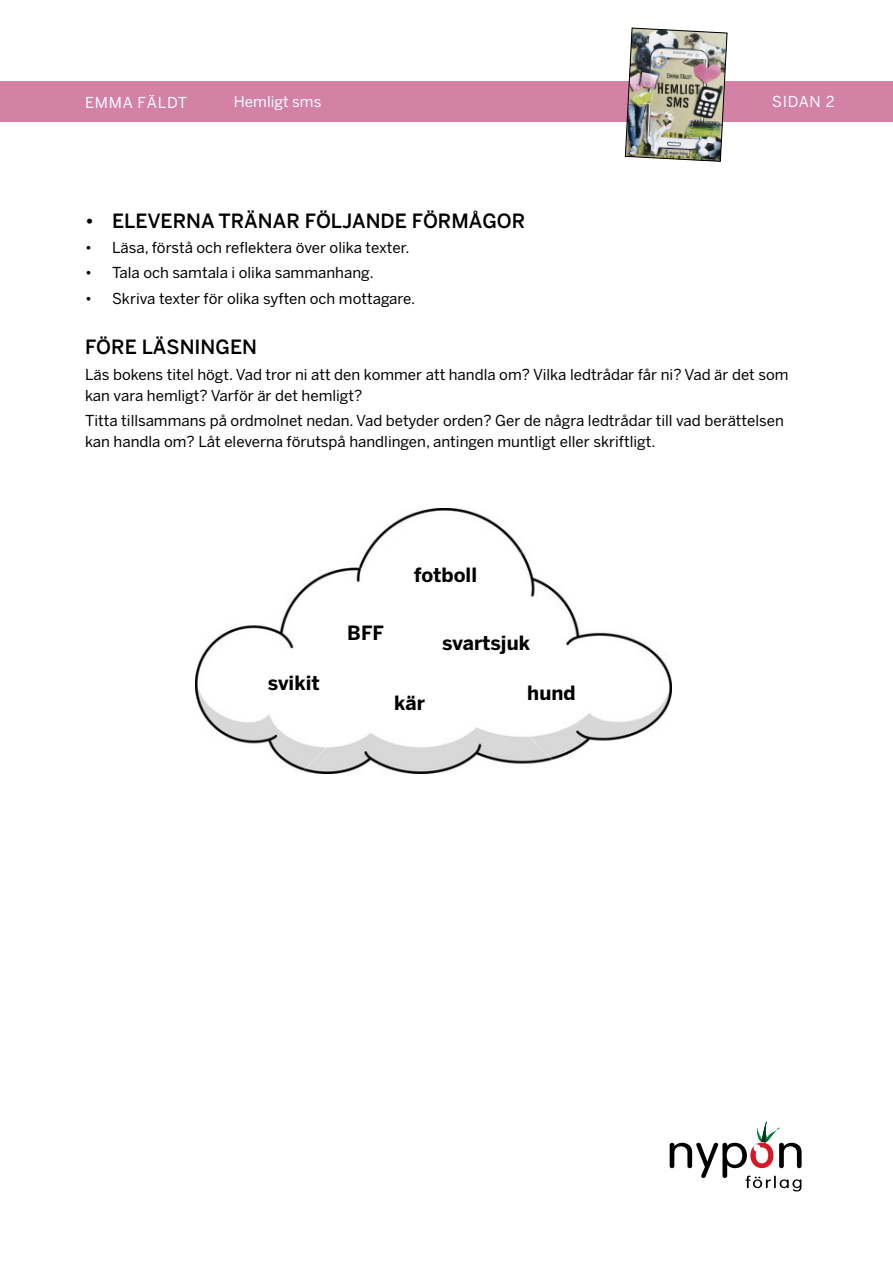
<style>
.page{position:relative;width:893px;height:1263px;background:#fff}
.page>*{position:absolute;margin:0;border:0;box-sizing:border-box;transform-origin:0 0}
.t1{font:500 19.5px "Benton Sans";color:#000}
.t2{font:700 19.5px "Benton Sans";color:#000}
.t3{font:15px/21px "Benton Sans";color:#000}
.t4{font:15px "Benton Sans";letter-spacing:.01em;color:#fff}
.t5{font:15px "Benton Sans";letter-spacing:.05em;color:#fff}
</style>
<div class="page">
<div style="left:0;top:81px;width:893px;height:40px;background:#d381a5"></div>
<svg style="left:670px;top:1121px;width:132px;height:70px"></svg>
<img style="left:625px;top:28px;width:103px;height:134px">
<img style="left:196px;top:508px;width:476px;height:266px">
<p class="t5" style="left:85px;top:94px;width:104px">EMMA FÄLDT</p>
<p class="t4" style="left:234px;top:93px;width:89px">Hemligt sms</p>
<p class="t4" style="left:772px;top:93px;width:64px">SIDAN 2</p>
<h1 class="t1" style="left:85px;top:210px;width:442px">• ELEVERNA TRÄNAR FÖLJANDE FÖRMÅGOR</h1>
<p class="t3" style="left:85px;top:238px;width:326px">• Läsa, förstå och reflektera över olika texter.</p>
<p class="t3" style="left:85px;top:263px;width:290px">• Tala och samtala i olika sammanhang.</p>
<p class="t3" style="left:85px;top:288px;width:332px">• Skriva texter för olika syften och mottagare.</p>
<h1 class="t1" style="left:85px;top:336px;width:173px">FÖRE LÄSNINGEN</h1>
<p class="t3" style="left:85px;top:364px;width:705px">Läs bokens titel högt. Vad tror ni att den kommer att handla om? Vilka ledtrådar får ni? Vad är det som kan vara hemligt? Varför är det hemligt?</p>
<p class="t3" style="left:85px;top:410px;width:700px">Titta tillsammans på ordmolnet nedan. Vad betyder orden? Ger de några ledtrådar till vad berättelsen kan handla om? Låt eleverna förutspå handlingen, antingen muntligt eller skriftligt.</p>
<h1 class="t2" style="left:268px;top:672px;width:53px">svikit</h1>
<h1 class="t2" style="left:414px;top:564px;width:65px">fotboll</h1>
<h1 class="t2" style="left:347px;top:622px;width:38px">BFF</h1>
<h1 class="t2" style="left:394px;top:692px;width:32px">kär</h1>
<h1 class="t2" style="left:442px;top:632px;width:89px">svartsjuk</h1>
<h1 class="t2" style="left:527px;top:682px;width:50px">hund</h1>
</div>
